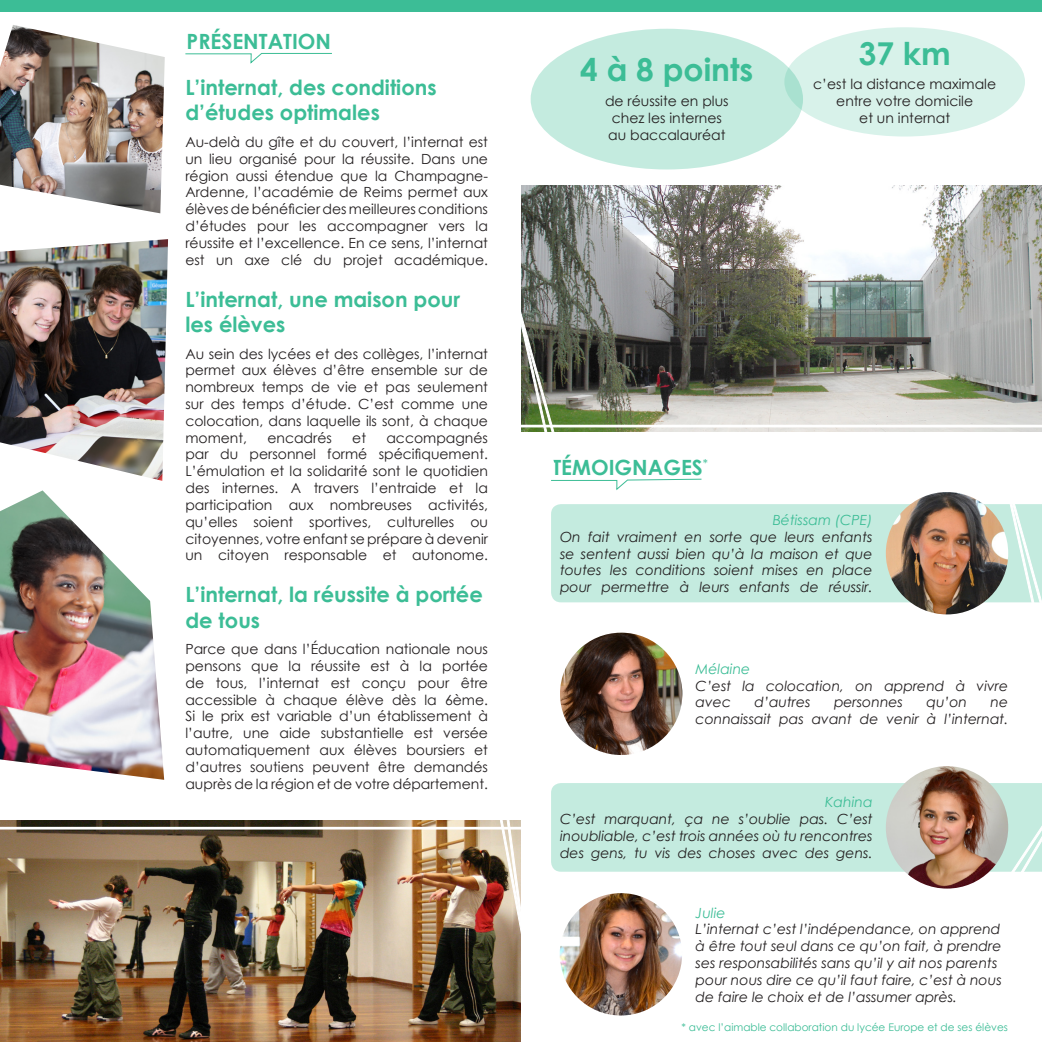
<style>
.page{position:relative;width:1042px;height:1042px;background:#fff}
.page>*{position:absolute;margin:0;border:0;box-sizing:border-box;transform-origin:0 0}
.texte{font:700 31.5px "Century Gothic";color:#3cbd96}
.titre{font:700 21px/25.2px "Century Gothic";color:#3cbd96}
.texte-2{font:14px/16.8px "Century Gothic";color:#231f20;text-align:justify}
.témoignages{font:italic 14px/16.8px "Century Gothic";color:#231f20;text-align:justify}
.témoignages-2{font:italic 14px "Century Gothic";color:#3cbd96}
.témoignages-3{font:10.5px "Century Gothic";color:#3cbd96}
</style>
<div class="page">
<div style="left:531px;top:29px;width:272px;height:140px;background:#c4ebdf;border-radius:50%"></div>
<div style="left:784px;top:27px;width:241px;height:109px;background:#d8f2ea;border-radius:50%"></div>
<div style="left:551px;top:783px;width:354px;height:89px;background:#c4ebdf"></div>
<img style="left:560px;top:632px;width:122px;height:123px;border-radius:61px">
<img style="left:560px;top:893px;width:122px;height:122px;border-radius:61px">
<img style="left:886px;top:766px;width:122px;height:122px;border-radius:61px">
<img style="left:521px;top:185px;width:521px;height:69px">
<img style="left:0;top:997px;width:521px;height:45px">
<img style="left:0;top:239px;width:168px;height:242px">
<img style="left:0;top:25px;width:165px;height:188px">
<img style="left:0;top:490px;width:164px;height:290px">
<svg style="left:185px;top:53px;width:147px;height:11px"></svg>
<img style="left:0;top:820px;width:521px;height:177px">
<img style="left:521px;top:254px;width:521px;height:413px">
<svg style="left:983px;top:778px;width:59px;height:99px;background:#c7dad2"></svg>
<div style="left:0;top:0;width:1042px;height:12px;background:#3cbd96"></div>
<p class="titre" style="left:187px;top:28px;width:146px">PRÉSENTATION</p>
<p class="titre" style="left:185px;top:74px;width:253px">L’internat, des conditions d’études optimales</p>
<p class="texte-2" style="left:185px;top:133px;width:304px">Au-delà du gîte et du couvert, l’internat est un lieu organisé pour la réussite. Dans une région aussi étendue que la Champagne-Ardenne, l’académie de Reims permet aux élèves de bénéficier des meilleures conditions d’études pour les accompagner vers la réussite et l’excellence. En ce sens, l’internat est un axe clé du projet académique.</p>
<p class="titre" style="left:185px;top:285px;width:276px">L’internat, une maison pour les élèves</p>
<p class="texte-2" style="left:185px;top:345px;width:304px">Au sein des lycées et des collèges, l’internat permet aux élèves d’être ensemble sur de nombreux temps de vie et pas seulement sur des temps d’étude. C’est comme une colocation, dans laquelle ils sont, à chaque moment,</p>
<p class="texte-2" style="left:185px;top:429px;width:304px;text-indent:201px">accompagnés par du personnel formé spécifiquement.<br>L’émulation et la solidarité sont le quotidien des internes. A travers l’entraide et la participation aux nombreuses activités, qu’elles soient sportives, culturelles ou citoyennes, votre enfant se prépare à devenir un citoyen responsable et autonome.</p>
<p class="titre" style="left:185px;top:581px;width:299px">L’internat, la réussite à portée de tous</p>
<p class="texte-2" style="left:185px;top:640px;width:304px">Parce que dans l’Éducation nationale nous pensons que la réussite est à la portée de tous, l’internat est conçu pour être accessible à chaque élève dès la 6ème.<br>Si le prix est variable d’un établissement à l’autre, une aide substantielle est versée automatiquement aux élèves boursiers et d’autres soutiens peuvent être demandés auprès de la région et de votre département.</p>
<p class="texte-2" style="left:267px;top:429px;width:66px">encadrés</p>
<p class="texte-2" style="left:352px;top:429px;width:15px">et</p>
<p class="texte" style="left:580px;top:46px;width:175px">4 à 8 points</p>
<p class="texte-2" style="left:605px;top:92px;width:125px">de réussite en plus</p>
<p class="texte-2" style="left:612px;top:109px;width:112px">chez les internes</p>
<p class="texte-2" style="left:608px;top:126px;width:119px">au baccalauréat</p>
<p class="texte" style="left:858px;top:29px;width:93px">37 km</p>
<p class="texte-2" style="left:813px;top:75px;width:184px">c’est la distance maximale</p>
<p class="texte-2" style="left:836px;top:92px;width:138px">entre votre domicile</p>
<p class="texte-2" style="left:859px;top:109px;width:92px">et un internat</p>
<p class="titre" style="left:552px;top:454px;width:157px">TÉMOIGNAGES<sup>*</sup></p>
<p class="témoignages-2" style="left:773px;top:510px;width:101px">Bétissam (CPE)</p>
<p class="témoignages" style="left:560px;top:528px;width:314px">On fait vraiment en sorte que leurs enfants se sentent aussi bien qu’à la maison et que toutes les conditions soient mises en place pour permettre à leurs enfants de réussir.</p>
<p class="témoignages-2" style="left:695px;top:659px;width:56px">Mélaine</p>
<p class="témoignages" style="left:695px;top:677px;width:314px">C’est la colocation, on apprend à vivre avec</p>
<p class="témoignages" style="left:754px;top:694px;width:58px">d’autres</p>
<p class="témoignages" style="left:834px;top:694px;width:71px">personnes</p>
<p class="témoignages" style="left:926px;top:694px;width:42px">qu’on</p>
<p class="témoignages" style="left:695px;top:694px;width:314px;text-align:right">ne<br>connaissait pas avant de venir à l’internat.</p>
<p class="témoignages-2" style="left:825px;top:792px;width:49px">Kahina</p>
<p class="témoignages" style="left:560px;top:810px;width:314px">C’est marquant, ça ne s’oublie pas. C’est inoubliable, c’est trois années où tu rencontres des gens, tu vis des choses avec des gens.</p>
<p class="témoignages-2" style="left:695px;top:903px;width:31px">Julie</p>
<p class="témoignages" style="left:695px;top:920px;width:308px;text-align:left">L’internat c’est l’indépendance, on apprend à être tout seul dans ce qu’on fait, à prendre ses responsabilités sans qu’il y ait nos parents pour nous dire ce qu’il faut faire, c’est à nous de faire le choix et de l’assumer après.</p>
<p class="témoignages-3" style="left:681px;top:1019px;width:328px">* avec l’aimable collaboration du lycée Europe et de ses élèves</p>
</div>
